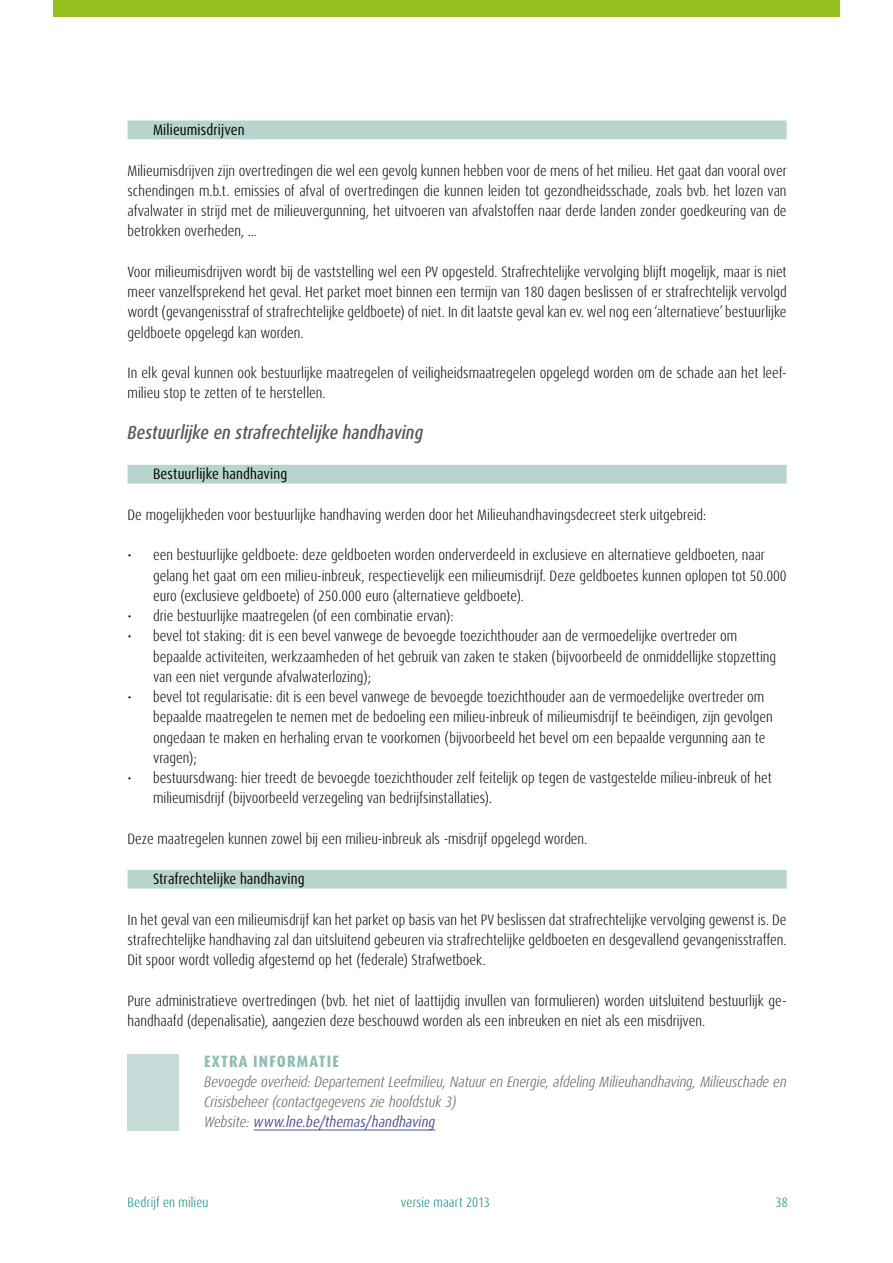
<style>
.page{position:relative;width:893px;height:1263px;background:#fff}
.page>*{position:absolute;margin:0;border:0;box-sizing:border-box;transform-origin:0 0}
.Titel_3{font:italic 500 18.9px "Dax Condensed";color:#575756}
.Meer_informatie_tite{font:800 16.5px "Dax Condensed";letter-spacing:.07em;color:#8ebcb5}
.t1{font:300 15px/20.2px "Dax Condensed";color:#000}
.Meer_informatie{font:italic 300 15px/20.2px "Dax Condensed";color:#575756}
.Titel_IV{font:15px "Dax Condensed";letter-spacing:.01em;color:#000}
.Meer_informatie-2{font:italic 15px "Dax Condensed";color:#505398}
.t2{font:300 13.5px "Dax Condensed";letter-spacing:.01em;color:#008174}
.s1{font-weight:300;color:#575756}
</style>
<div class="page">
<div style="left:128px;top:121px;width:659px;height:18px;background:#b8d4cf"></div>
<div style="left:128px;top:465px;width:659px;height:19px;background:#b8d4cf"></div>
<div style="left:128px;top:870px;width:659px;height:19px;background:#b8d4cf"></div>
<hr style="left:254px;top:1129px;width:181px;height:1px;background:#505398">
<div style="left:128px;top:1054px;width:51px;height:76px;background:#c7ddda"></div>
<div style="left:53px;top:0;width:786px;height:17px;background:#95c11f"></div>
<h5 class="Titel_IV" style="left:153px;top:120px;width:93px">Milieumisdrijven</h5>
<p class="t1" style="left:128px;top:160px;width:661px;text-align:justify">Milieumisdrijven zijn overtredingen die wel een gevolg kunnen hebben voor de mens of het milieu. Het gaat dan vooral over schendingen m.b.t. emissies of afval of overtredingen die kunnen leiden tot gezondheidsschade, zoals bvb. het lozen van afvalwater in strijd met de milieuvergunning, het uitvoeren van afvalstoffen naar derde landen zonder goedkeuring van de betrokken overheden, …</p>
<p class="t1" style="left:128px;top:261px;width:661px;text-align:justify">Voor milieumisdrijven wordt bij de vaststelling wel een PV opgesteld. Strafrechtelijke vervolging blijft mogelijk, maar is niet meer vanzelfsprekend het geval. Het parket moet binnen een termijn van 180 dagen beslissen of er strafrechtelijk vervolgd wordt (gevangenisstraf of strafrechtelijke geldboete) of niet. In dit laatste geval kan ev. wel nog een ‘alternatieve’ bestuurlijke geldboete opgelegd kan worden.</p>
<p class="t1" style="left:128px;top:363px;width:661px">In elk geval kunnen ook bestuurlijke maatregelen of veiligheidsmaatregelen opgelegd worden om de schade aan het leef&shy;milieu stop te zetten of te herstellen.</p>
<h3 class="Titel_3" style="left:128px;top:420px;width:297px">Bestuurlijke en strafrechtelijke handhaving</h3>
<h5 class="Titel_IV" style="left:153px;top:464px;width:136px">Bestuurlijke handhaving</h5>
<p class="t1" style="left:128px;top:504px;width:580px">De mogelijkheden voor bestuurlijke handhaving werden door het Milieuhandhavingsdecreet sterk uitgebreid:</p>
<p class="t1" style="left:153px;top:545px;width:635px;text-indent:-26px">• een bestuurlijke geldboete: deze geldboeten worden onderverdeeld in exclusieve en alternatieve geldboeten, naar gelang het gaat om een milieu-inbreuk, respectievelijk een milieumisdrijf. Deze geldboetes kunnen oplopen tot 50.000 euro (exclusieve geldboete) of 250.000 euro (alternatieve geldboete).</p>
<p class="t1" style="left:128px;top:606px;width:328px">• drie bestuurlijke maatregelen (of een combinatie ervan):</p>
<p class="t1" style="left:153px;top:626px;width:625px;text-indent:-26px">• bevel tot staking: dit is een bevel vanwege de bevoegde toezichthouder aan de vermoedelijke overtreder om bepaalde activiteiten, werkzaamheden of het gebruik van zaken te staken (bijvoorbeeld de onmiddellijke stopzetting van een niet vergunde afvalwaterlozing);</p>
<p class="t1" style="left:153px;top:687px;width:621px;text-indent:-26px">• bevel tot regularisatie: dit is een bevel vanwege de bevoegde toezichthouder aan de vermoedelijke overtreder om bepaalde maatregelen te nemen met de bedoeling een milieu-inbreuk of milieumisdrijf te beëindigen, zijn gevolgen ongedaan te maken en herhaling ervan te voorkomen (bijvoorbeeld het bevel om een bepaalde vergunning aan te vragen);</p>
<p class="t1" style="left:153px;top:768px;width:620px;text-indent:-26px">• bestuursdwang: hier treedt de bevoegde toezichthouder zelf feitelijk op tegen de vastgestelde milieu-inbreuk of het milieumisdrijf (bijvoorbeeld verzegeling van bedrijfsinstallaties).</p>
<p class="t1" style="left:128px;top:828px;width:461px">Deze maatregelen kunnen zowel bij een milieu-inbreuk als -misdrijf opgelegd worden.</p>
<h5 class="Titel_IV" style="left:153px;top:869px;width:153px">Strafrechtelijke handhaving</h5>
<p class="t1" style="left:128px;top:909px;width:661px;text-align:justify">In het geval van een milieumisdrijf kan het parket op basis van het PV beslissen dat strafrechtelijke vervolging gewenst is. De strafrechtelijke handhaving zal dan uitsluitend gebeuren via strafrechtelijke geldboeten en desgevallend gevangenisstraffen.<br>Dit spoor wordt volledig afgestemd op het (federale) Strafwetboek.</p>
<p class="t1" style="left:128px;top:990px;width:661px">Pure administratieve overtredingen (bvb. het niet of laattijdig invullen van formulieren) worden uitsluitend bestuurlijk ge&shy;handhaafd (depenalisatie), aangezien deze beschouwd worden als een inbreuken en niet als een misdrijven.</p>
<p class="Meer_informatie_tite" style="left:204px;top:1050px;width:136px">EXTRA INFORMATIE</p>
<p class="Meer_informatie" style="left:204px;top:1071px;width:584px">Bevoegde overheid: Departement Leefmilieu, Natuur en Energie, afdeling Milieuhandhaving, Milieuschade en<br>Crisisbeheer (contactgegevens zie hoofdstuk 3)</p>
<p class="Meer_informatie-2" style="left:204px;top:1112px;width:233px"><span class="s1">Website:</span> www.lne.be/themas/handhaving</p>
<p class="t2" style="left:128px;top:1193px;width:82px">Bedrijf en milieu</p>
<p class="t2" style="left:401px;top:1193px;width:90px">versie maart 2013</p>
<p class="t2" style="left:775px;top:1193px;width:14px">38</p>
</div>
